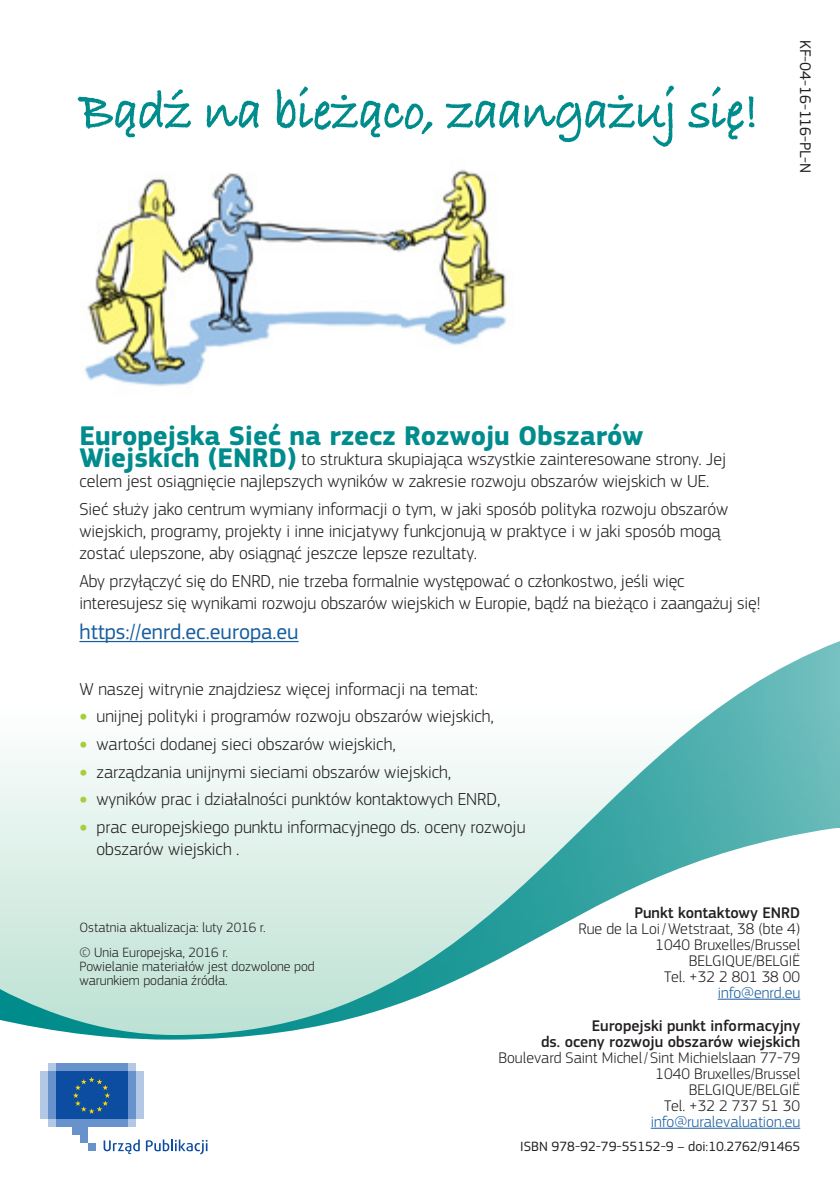
<style>
.page{position:relative;width:840px;height:1191px;background:#fff}
.page>*{position:absolute;margin:0;border:0;box-sizing:border-box;transform-origin:0 0}
._1_Titre{font:700 56px "Bradley Hand ITCTT";letter-spacing:-.025em;color:#008c8c;scale:.9 1}
._0_Body{font:700 28px "EC Square Sans Pro";color:#008c8c}
._2_Titre_2{font:22px "EC Square Sans Pro";color:#175d9e}
._0_Body-2{font:300 18px/22px "EC Square Sans Pro";color:#231f20}
._0_Body-3{font:300 16px/16px "EC Square Sans Pro";color:#231f20;text-align:right}
.t1{font:16px "EC Square Sans Pro";color:#231f20}
._9_Notes{font:300 14px/14px "EC Square Sans Pro";color:#231f20}
.t2{font:14px "EC Square Sans Pro";color:#231f20}
.s1{font-weight:700;font-size:28px;color:#008c8c}
.s2{font-weight:900;color:#a6ce39}
.s3{font-weight:500}
.s4{color:#175d9e}
</style>
<div class="page">
<svg style="left:0;top:640px;width:839px;height:187px"></svg>
<svg style="left:0;top:827px;width:839px;height:328px"></svg>
<img style="left:84px;top:169px;width:423px;height:217px">
<hr style="left:717px;top:998px;width:82px;height:1px;background:#175d9e">
<hr style="left:650px;top:1127px;width:149px;height:1px;background:#175d9e">
<hr style="left:79px;top:641px;width:219px;height:1px;background:#175d9e">
<svg style="left:48px;top:1119px;width:87px;height:8px"></svg>
<svg style="left:48px;top:1063px;width:87px;height:8px"></svg>
<div style="left:56px;top:1063px;width:71px;height:8px;background:#6892cc"></div>
<div style="left:56px;top:1119px;width:71px;height:8px;background:#6892cc"></div>
<div style="left:127px;top:1071px;width:8px;height:48px;background:#6892cc"></div>
<div style="left:135px;top:1071px;width:8px;height:48px;background:#b3c8e5"></div>
<div style="left:48px;top:1071px;width:8px;height:48px;background:#6892cc"></div>
<div style="left:40px;top:1071px;width:8px;height:48px;background:#b3c8e5"></div>
<div style="left:72px;top:1119px;width:16px;height:16px;background:#6892cc"></div>
<div style="left:80px;top:1119px;width:8px;height:24px;background:#6892cc"></div>
<div style="left:88px;top:1143px;width:7px;height:8px;background:#6892cc"></div>
<div style="left:56px;top:1071px;width:71px;height:48px;background:#0d4da1"></div>
<svg style="left:73px;top:1077px;width:37px;height:36px"></svg>
<svg style="left:103px;top:1139px;width:37px;height:15px"></svg>
<svg style="left:146px;top:1139px;width:61px;height:15px"></svg>
<p class="_1_Titre" style="left:79px;top:69px;width:756px">Bądź na bieżąco, zaangażuj się!</p>
<p class="t1" style="left:814px;top:40px;width:135px;rotate:90deg">KF-04-16-116-PL-N</p>
<p class="_0_Body" style="left:79px;top:419px;width:565px">Europejska Sieć na rzecz Rozwoju Obszarów</p>
<p class="_0_Body-2" style="left:79px;top:448px;width:648px"><span class="s1">Wiejskich (ENRD)</span> to struktura skupiająca wszystkie zainteresowane strony. Jej celem jest osiągnięcie najlepszych wyników w zakresie rozwoju obszarów wiejskich w UE.</p>
<p class="_0_Body-2" style="left:79px;top:498px;width:649px">Sieć służy jako centrum wymiany informacji o tym, w jaki sposób polityka rozwoju obszarów wiejskich, programy, projekty i inne inicjatywy funkcjonują w praktyce i w jaki sposób mogą zostać ulepszone, aby osiągnąć jeszcze lepsze rezultaty.</p>
<p class="_0_Body-2" style="left:79px;top:570px;width:682px">Aby przyłączyć się do ENRD, nie trzeba formalnie występować o członkostwo, jeśli więc interesujesz się wynikami rozwoju obszarów wiejskich w Europie, bądź na bieżąco i zaangażuj się!</p>
<p class="_2_Titre_2" style="left:79px;top:619px;width:220px">https://enrd.ec.europa.eu</p>
<p class="_0_Body-2" style="left:79px;top:677px;width:400px">W naszej witrynie znajdziesz więcej informacji na temat:</p>
<p class="_0_Body-2" style="left:79px;top:705px;width:415px"><span class="s2">•</span> unijnej polityki i programów rozwoju obszarów wiejskich,</p>
<p class="_0_Body-2" style="left:79px;top:733px;width:317px"><span class="s2">•</span> wartości dodanej sieci obszarów wiejskich,</p>
<p class="_0_Body-2" style="left:79px;top:760px;width:373px"><span class="s2">•</span> zarządzania unijnymi sieciami obszarów wiejskich,</p>
<p class="_0_Body-2" style="left:79px;top:788px;width:422px"><span class="s2">•</span> wyników prac i działalności punktów kontaktowych ENRD,</p>
<p class="_0_Body-2" style="left:96px;top:816px;width:430px;text-indent:-17px"><span class="s2">•</span> prac europejskiego punktu informacyjnego ds. oceny rozwoju obszarów wiejskich .</p>
<p class="_9_Notes" style="left:79px;top:920px;width:188px">Ostatnia aktualizacja: luty 2016 r.</p>
<p class="_9_Notes" style="left:79px;top:945px;width:237px">© Unia Europejska, 2016 r.<br>Powielanie materiałów jest dozwolone pod warunkiem podania źródła.</p>
<p class="_0_Body-3" style="left:578px;top:904px;width:223px"><span class="s3">Punkt kontaktowy ENRD<br></span>Rue de la Loi /Wetstraat, 38 (bte 4)<br>1040 Bruxelles/Brussel<br>BELGIQUE/BELGIË<br>Tel. +32 2 801 38 00 <span class="s4">info@enrd.eu</span></p>
<p class="_0_Body-3" style="left:498px;top:1017px;width:303px"><span class="s3">Europejski punkt informacyjny<br>ds. oceny rozwoju obszarów wiejskich<br></span>Boulevard Saint Michel /Sint Michielslaan 77-79<br>1040 Bruxelles/Brussel<br>BELGIQUE/BELGIË<br>Tel. +32 2 737 51 30<br><span class="s4">info@ruralevaluation.eu</span></p>
<p class="t2" style="left:520px;top:1138px;width:281px">ISBN 978-92-79-55152-9 – doi:10.2762/91465</p>
</div>
